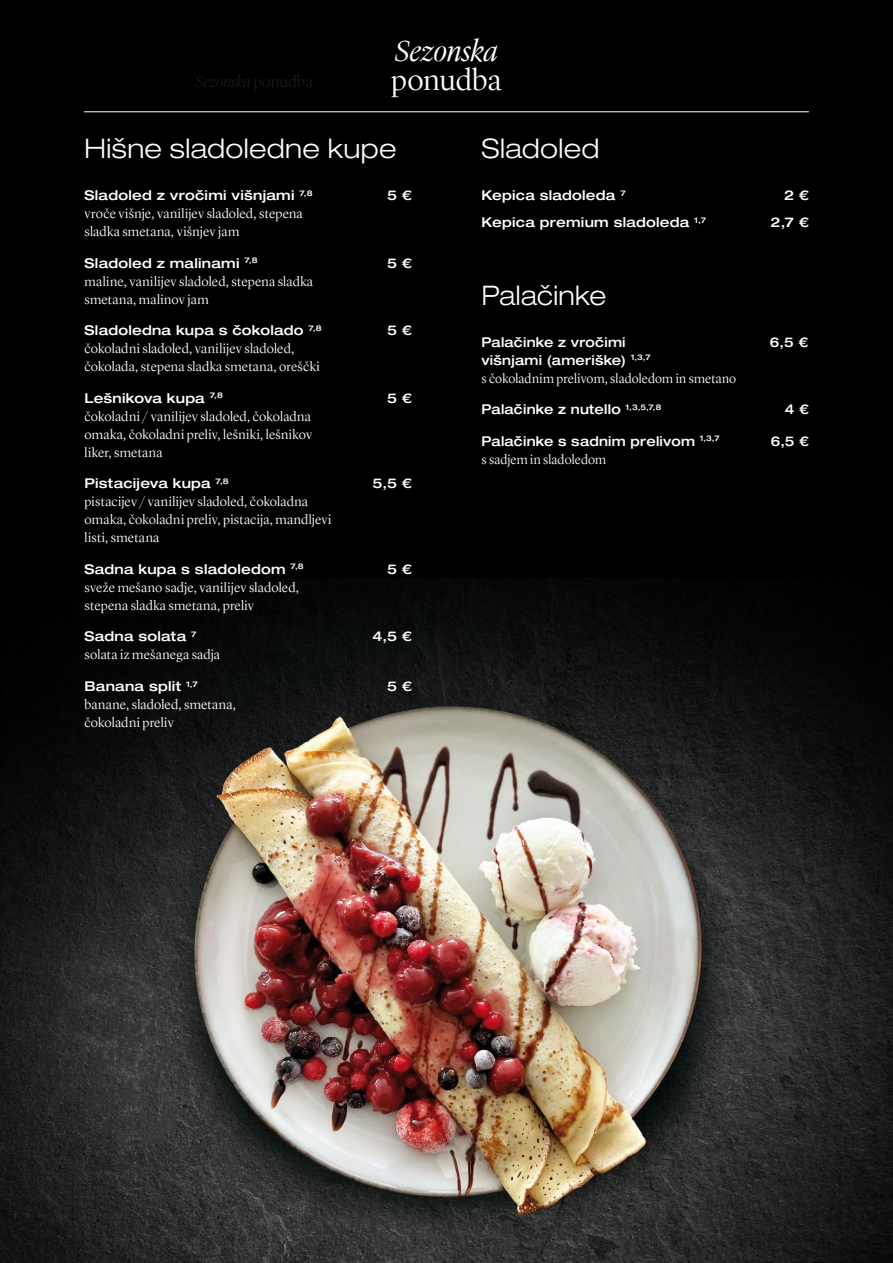
<style>
.page{position:relative;width:893px;height:1263px;background:#fff}
.page>*{position:absolute;margin:0;border:0;box-sizing:border-box;transform-origin:0 0}
.t1{font:italic 300 30.45px "Lyon Display";letter-spacing:.005em;color:#fff}
.t2{font:300 30.45px "Lyon Display";color:#fff}
.t3{font:300 expanded 27px "Helvetica Neue LT Pro";letter-spacing:.01em;color:#fff}
.t4{font:300 expanded 27px "Helvetica Neue LT Pro";letter-spacing:.01em;color:#fff;scale:.96 1}
.t5{font:italic 300 16.5px "Lyon Display";color:#1c1719}
.t6{font:300 13.5px/18px "Lyon Display";letter-spacing:.015em;color:#fff}
.t7{font:500 expanded 13.5px "Helvetica Neue LT Pro";letter-spacing:.02em;color:#fff}
.t8{font:500 expanded 13.5px "Helvetica Neue LT Pro";letter-spacing:.02em;color:#fff;scale:.96 1}
.t9{font:300 13.5px "Lyon Display";letter-spacing:.015em;color:#fff;scale:.96 1}
.s1{font-style:normal}
</style>
<div class="page">
<img style="left:0;top:0;width:893px;height:1263px">
<hr style="left:84px;top:112px;width:725px;height:1px;background:#fff">
<p class="t5" style="left:196px;top:72px;width:119px">Sezonska <span class="s1">ponudba</span></p>
<h1 class="t1" style="left:395px;top:32px;width:105px">Sezonska</h1>
<h1 class="t2" style="left:391px;top:62px;width:112px">ponudba</h1>
<h2 class="t3" style="left:85px;top:133px;width:314px">Hišne sladoledne kupe</h2>
<p class="t7" style="left:85px;top:187px;width:230px">Sladoled z vročimi višnjami <sup>7,8</sup></p>
<p class="t7" style="left:387px;top:187px;width:26px">5 €</p>
<p class="t6" style="left:85px;top:205px;width:220px">vroče višnje, vanilijev sladoled, stepena sladka smetana, višnjev jam</p>
<p class="t7" style="left:85px;top:255px;width:175px">Sladoled z malinami <sup>7,8</sup></p>
<p class="t7" style="left:387px;top:255px;width:26px">5 €</p>
<p class="t6" style="left:85px;top:272px;width:230px">maline, vanilijev sladoled, stepena sladka smetana, malinov jam</p>
<p class="t7" style="left:85px;top:322px;width:239px">Sladoledna kupa s čokolado <sup>7,8</sup></p>
<p class="t7" style="left:387px;top:322px;width:26px">5 €</p>
<p class="t6" style="left:85px;top:340px;width:237px">čokoladni sladoled, vanilijev sladoled, čokolada, stepena sladka smetana, oreščki</p>
<p class="t7" style="left:85px;top:390px;width:140px">Lešnikova kupa <sup>7,8</sup></p>
<p class="t7" style="left:387px;top:390px;width:26px">5 €</p>
<p class="t6" style="left:85px;top:407px;width:229px;text-align:justify">čokoladni / vanilijev sladoled, čokoladna omaka, čokoladni preliv, lešniki, lešnikov liker, smetana</p>
<p class="t7" style="left:85px;top:475px;width:146px">Pistacijeva kupa <sup>7,8</sup></p>
<p class="t7" style="left:372px;top:475px;width:41px">5,5 €</p>
<p class="t6" style="left:85px;top:493px;width:248px">pistacijev / vanilijev sladoled, čokoladna omaka, čokoladni preliv, pistacija, mandljevi listi, smetana</p>
<p class="t7" style="left:85px;top:561px;width:221px">Sadna kupa s sladoledom <sup>7,8</sup></p>
<p class="t7" style="left:387px;top:561px;width:26px">5 €</p>
<p class="t6" style="left:85px;top:578px;width:216px">sveže mešano sadje, vanilijev sladoled, stepena sladka smetana, preliv</p>
<p class="t7" style="left:85px;top:628px;width:113px">Sadna solata <sup>7</sup></p>
<p class="t7" style="left:372px;top:628px;width:41px">4,5 €</p>
<p class="t6" style="left:85px;top:646px;width:137px">solata iz mešanega sadja</p>
<p class="t7" style="left:85px;top:678px;width:115px">Banana split <sup>1,7</sup></p>
<p class="t7" style="left:387px;top:678px;width:26px">5 €</p>
<p class="t6" style="left:85px;top:695px;width:153px">banane, sladoled, smetana, čokoladni preliv</p>
<h2 class="t3" style="left:481px;top:133px;width:120px">Sladoled</h2>
<p class="t7" style="left:481px;top:187px;width:146px">Kepica sladoleda <sup>7</sup></p>
<p class="t7" style="left:784px;top:187px;width:26px">2 €</p>
<p class="t7" style="left:481px;top:214px;width:226px">Kepica premium sladoleda <sup>1,7</sup></p>
<p class="t7" style="left:771px;top:214px;width:40px">2,7 €</p>
<h2 class="t4" style="left:481px;top:279px;width:131px">Palačinke</h2>
<p class="t8" style="left:481px;top:334px;width:152px">Palačinke z vročimi</p>
<p class="t8" style="left:770px;top:334px;width:41px">6,5 €</p>
<p class="t8" style="left:481px;top:352px;width:178px">višnjami (ameriške) <sup>1,3,7</sup></p>
<p class="t9" style="left:481px;top:370px;width:267px">s čokoladnim prelivom, sladoledom in smetano</p>
<p class="t8" style="left:481px;top:401px;width:189px">Palačinke z nutello <sup>1,3,5,7,8</sup></p>
<p class="t8" style="left:785px;top:401px;width:26px">4 €</p>
<p class="t8" style="left:481px;top:433px;width:249px">Palačinke s sadnim prelivom <sup>1,3,7</sup></p>
<p class="t8" style="left:771px;top:433px;width:41px">6,5 €</p>
<p class="t9" style="left:481px;top:451px;width:131px">s sadjem in sladoledom</p>
</div>
